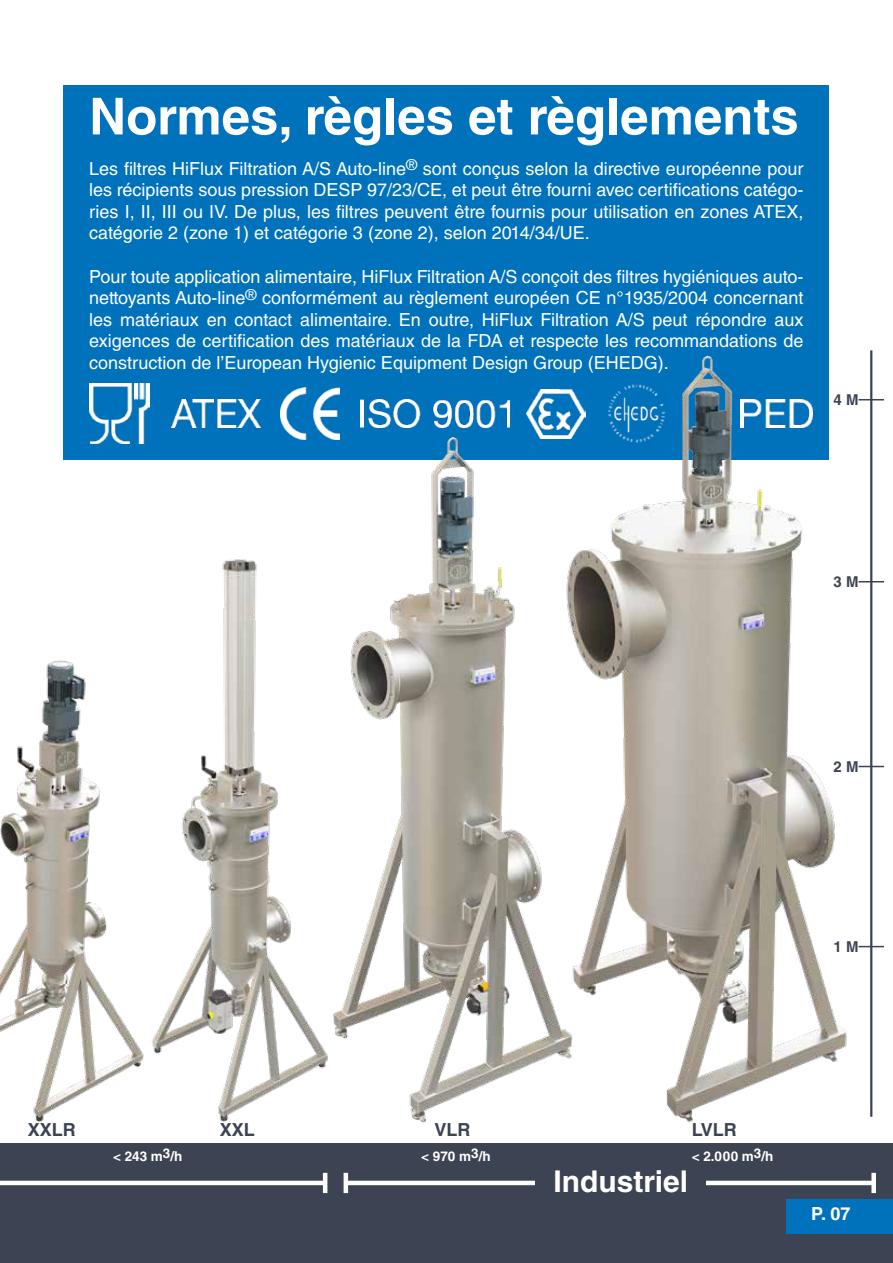
<style>
.page{position:relative;width:893px;height:1263px;background:#fff}
.page>*{position:absolute;margin:0;border:0;box-sizing:border-box;transform-origin:0 0}
.t1{font:700 51px "Helvetica LT Std";color:#fff}
.t2{font:700 30px "Helvetica LT Std";color:#fff}
.t3{font:18px/21.6px "Helvetica LT Std";color:#fff;text-align:justify}
.t4{font:700 18px "Helvetica LT Std";color:#3c4353}
.t5{font:700 18px "Helvetica LT Std";color:#fff}
.t6{font:700 15px "Helvetica LT Std";color:#3c4353}
.t7{font:700 13.5px "Helvetica LT Std";color:#fff}
</style>
<div class="page">
<div style="left:64px;top:85px;width:765px;height:374px;background:#0072bc"></div>
<div style="left:0;top:1144px;width:893px;height:119px;background:#3c4353"></div>
<div style="left:787px;top:1199px;width:106px;height:34px;background:#0072bc"></div>
<hr style="left:0;top:1181px;width:325px;height:4px;background:#fff">
<hr style="left:323px;top:1173px;width:4px;height:20px;background:#fff">
<hr style="left:346px;top:1181px;width:528px;height:4px;background:#fff">
<hr style="left:344px;top:1173px;width:4px;height:20px;background:#fff">
<div style="left:871px;top:1173px;width:5px;height:20px;background:#fff"></div>
<div style="left:536px;top:1170px;width:170px;height:23px;background:#3c4353"></div>
<img style="left:0;top:345px;width:847px;height:779px">
<hr style="left:870px;top:350px;width:2px;height:767px;background:#3c4353">
<svg style="left:858px;top:946px;width:26px;height:1px"></svg>
<svg style="left:858px;top:766px;width:26px;height:1px"></svg>
<svg style="left:858px;top:581px;width:26px;height:1px"></svg>
<svg style="left:858px;top:399px;width:26px;height:1px"></svg>
<h1 class="t1" style="left:89px;top:85px;width:711px">Normes, règles et règlements</h1>
<p class="t3" style="left:89px;top:157px;width:716px">Les filtres HiFlux Filtration A/S Auto-line<sup>®</sup> sont conçus selon la directive européenne pour les récipients sous pression DESP 97/23/CE, et peut être fourni avec certifications catégo&shy;ries I, II, III ou IV. De plus, les filtres peuvent être fournis pour utilisation en zones ATEX, catégorie 2 (zone 1) et catégorie 3 (zone 2), selon 2014/34/UE.</p>
<p class="t3" style="left:89px;top:265px;width:716px">Pour toute application alimentaire, HiFlux Filtration A/S conçoit des filtres hygiéniques auto&shy;nettoyants Auto-line<sup>®</sup> conformément au règlement européen CE n°1935/2004 concernant les matériaux en contact alimentaire. En outre, HiFlux Filtration A/S peut répondre aux exigences de certification des matériaux de la FDA et respecte les recommandations de construction de l’European Hygienic Equipment Design Group (EHEDG).</p>
<p class="t6" style="left:833px;top:390px;width:27px">4 M</p>
<p class="t6" style="left:833px;top:572px;width:27px">3 M</p>
<p class="t6" style="left:833px;top:757px;width:27px">2 M</p>
<p class="t6" style="left:833px;top:937px;width:27px">1 M</p>
<p class="t4" style="left:28px;top:1118px;width:50px">XXLR</p>
<p class="t4" style="left:220px;top:1118px;width:37px">XXL</p>
<p class="t4" style="left:434px;top:1118px;width:37px">VLR</p>
<p class="t4" style="left:692px;top:1118px;width:47px">LVLR</p>
<p class="t7" style="left:113px;top:1148px;width:71px">&lt; 243 m3/h</p>
<p class="t7" style="left:421px;top:1148px;width:71px">&lt; 970 m3/h</p>
<p class="t7" style="left:692px;top:1148px;width:83px">&lt; 2.000 m3/h</p>
<h2 class="t2" style="left:553px;top:1163px;width:136px">Industriel</h2>
<p class="t5" style="left:811px;top:1203px;width:41px">P. 07</p>
</div>
